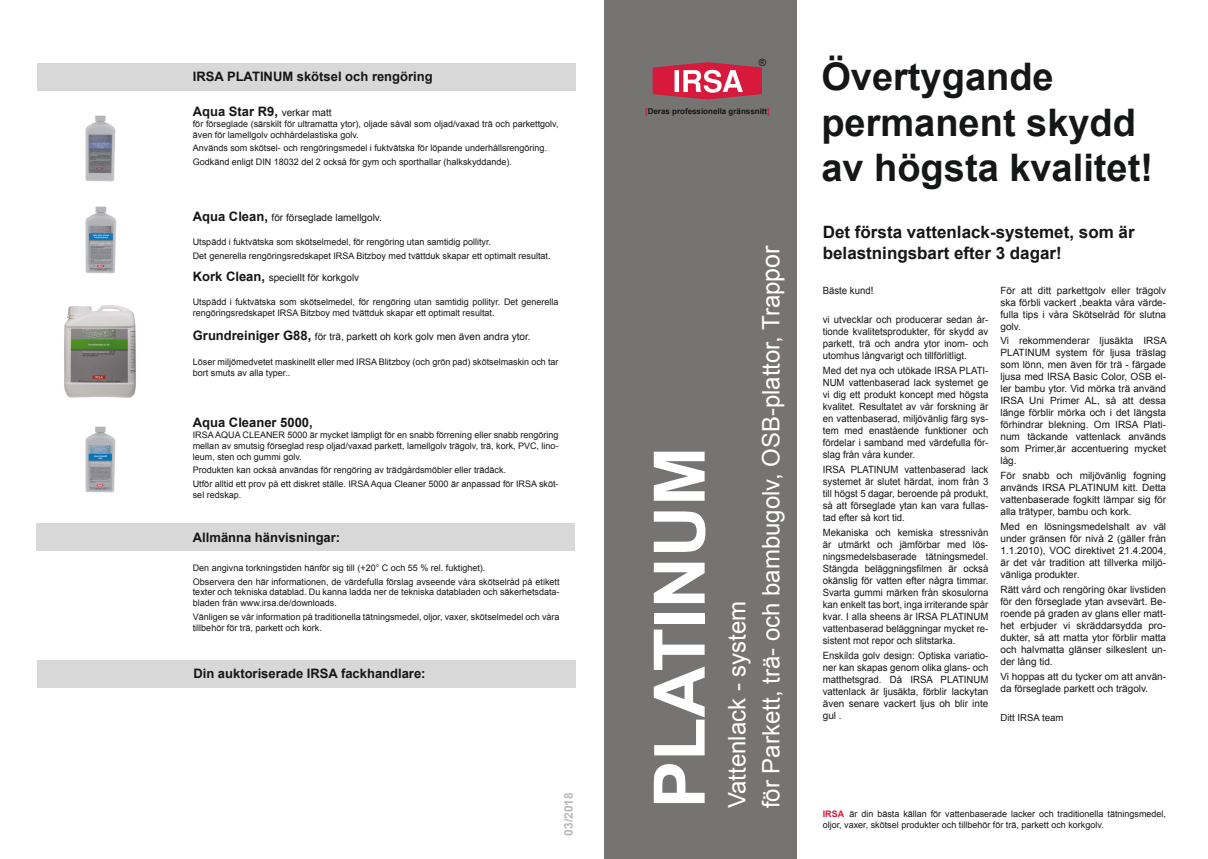
<style>
.page{position:relative;width:1208px;height:859px;background:#fff}
.page>*{position:absolute;margin:0;border:0;box-sizing:border-box;transform-origin:0 0}
.t1{font:700 71px "Arial";color:#fff}
.t2{font:700 38px/45.6px "Arial";color:#151616}
.t3{font:24px/34px "Arial";color:#fff}
.t4{font:700 17px/20.4px "Arial";color:#151616}
.t5{font:700 13px "Arial";color:#151616}
.t6{font:700 12px "Arial";color:#bababb}
.t7{font:10px/12px "Arial";color:#151616;text-align:justify}
.t8{font:10px/12px "Arial";color:#151616;text-align:justify;scale:.96 1}
.t9{font:9.6px "Arial";color:#151616}
.t10{font:9px/10.8px "Arial";color:#151616}
.t11{font:700 8px "Arial";color:#151616}
.s1{font-weight:400;font-size:10px}
.s2{font-weight:700;font-size:13px}
.s3{color:#d7193c}
.s4{font-size:25px}
.s5{font-weight:700;color:#d7193c}
</style>
<div class="page">
<div style="left:604px;top:0;width:193px;height:859px;background:#757473"></div>
<svg style="left:653px;top:62px;width:108px;height:37px;background:#d15269"></svg>
<div style="left:37px;top:63px;width:538px;height:28px;background:#d8d8d8"></div>
<div style="left:37px;top:660px;width:538px;height:28px;background:#d8d8d8"></div>
<img style="left:64px;top:305px;width:72px;height:93px">
<img style="left:85px;top:115px;width:31px;height:67px">
<img style="left:85px;top:206px;width:32px;height:68px">
<img style="left:85px;top:426px;width:31px;height:67px">
<div style="left:37px;top:523px;width:538px;height:28px;background:#d8d8d8"></div>
<h3 class="t5" style="left:193px;top:68px;width:241px">IRSA PLATINUM skötsel och rengöring</h3>
<h3 class="t5" style="left:193px;top:103px;width:140px">Aqua Star R9, <span class="s1">verkar matt</span></h3>
<p class="t10" style="left:193px;top:118px;width:367px">för förseglade (särskilt för ultramatta ytor), oljade såväl som oljad/vaxad trä och parkettgolv, även för lamellgolv ochhårdelastiska golv.</p>
<p class="t10" style="left:193px;top:141px;width:356px;line-height:13.6px">Används som skötsel- och rengöringsmedel i fuktvätska för löpande underhållsrengöring.<br>Godkänd enligt DIN 18032 del 2 också för gym och sporthallar (halkskyddande).</p>
<p class="t7" style="left:193px;top:211px;width:191px"><span class="s2">Aqua Clean,</span> för förseglade lamellgolv.</p>
<p class="t10" style="left:193px;top:235px;width:359px;line-height:13.6px">Utspädd i fuktvätska som skötselmedel, för rengöring utan samtidig pollityr.<br>Det generella rengöringsredskapet IRSA Bitzboy med tvättduk skapar ett optimalt resultat.</p>
<p class="t7" style="left:193px;top:271px;width:168px"><span class="s2">Kork Clean,</span> speciellt för korkgolv</p>
<p class="t10" style="left:193px;top:297px;width:367px">Utspädd i fuktvätska som skötselmedel, för rengöring utan samtidig pollityr. Det generella rengöringsredskapet IRSA Bitzboy med tvättduk skapar ett optimalt resultat.</p>
<p class="t7" style="left:193px;top:330px;width:339px"><span class="s2">Grundreiniger G88,</span> för trä, parkett oh kork golv men även andra ytor.</p>
<p class="t10" style="left:193px;top:357px;width:367px">Löser miljömedvetet maskinellt eller med IRSA Blitzboy (och grön pad) skötselmaskin och tar bort smuts av alla typer..</p>
<h3 class="t5" style="left:193px;top:414px;width:121px">Aqua Cleaner 5000,</h3>
<p class="t10" style="left:193px;top:429px;width:367px;text-align:justify">IRSA AQUA CLEANER 5000 är mycket lämpligt för en snabb förrening eller snabb rengöring mellan av smutsig förseglad resp oljad/vaxad parkett, lamellgolv trägolv, trä, kork, PVC, lino&shy;leum, sten och gummi golv.</p>
<p class="t10" style="left:193px;top:463px;width:367px;line-height:13.6px">Produkten kan också användas för rengöring av trädgårdsmöbler eller trädäck.<br>Utför alltid ett prov på ett diskret ställe. IRSA Aqua Cleaner 5000 är anpassad för IRSA sköt-</p>
<p class="t10" style="left:193px;top:489px;width:50px">sel redskap.</p>
<h3 class="t5" style="left:193px;top:529px;width:149px">Allmänna hänvisningar:</h3>
<p class="t10" style="left:193px;top:561px;width:368px;line-height:13.6px">Den angivna torkningstiden hänför sig till (+20° C och 55 % rel. fuktighet).<br>Observera den här informationen, de värdefulla förslag avseende våra skötselråd på etikett</p>
<p class="t10" style="left:193px;top:587px;width:368px">texter och tekniska datablad. Du kanna ladda ner de tekniska databladen och säkerhetsdata&shy;bladen från www.irsa.de/downloads.</p>
<p class="t10" style="left:193px;top:611px;width:368px">Vänligen se vår information på traditionella tätningsmedel, oljor, vaxer, skötselmedel och våra tillbehör för trä, parkett och kork.</p>
<h3 class="t5" style="left:193px;top:665px;width:234px">Din auktoriserade IRSA fackhandlare:</h3>
<h3 class="t6" style="left:560px;top:836px;width:45px;rotate:-90deg">03/2018</h3>
<p class="t7" style="left:759px;top:57px;width:9px">®</p>
<h2 class="t2" style="left:821px;top:55px;width:333px">Övertygande permanent skydd av högsta kvalitet!</h2>
<h3 class="t4" style="left:822px;top:223px;width:313px">Det första vattenlack-systemet, som är belastningsbart efter 3 dagar!</h3>
<p class="t11" style="left:645px;top:106px;width:126px"><span class="s3">[</span>Deras professionella gränssnitt<span class="s3">]</span></p>
<h3 class="t3" style="left:720px;top:808px;width:564px;rotate:-90deg">Vattenlack - system<br>för Parkett, trä- och bambugolv, OSB-plattor, Trap<span class="s4">por</span></h3>
<p class="t7" style="left:1000px;top:284px;width:167px">För att ditt parkettgolv eller trägolv ska förbli vackert ,beakta våra värde&shy;fulla tips i våra Skötselråd för slutna golv.</p>
<p class="t7" style="left:1000px;top:335px;width:168px">Vi rekommenderar ljusäkta IRSA PLATINUM system för ljusa träslag som lönn, men även för trä - färgade ljusa med IRSA Basic Color, OSB el&shy;ler bambu ytor. Vid mörka trä använd IRSA Uni Primer AL, så att dessa länge förblir mörka och i det längsta förhindrar blekning. Om IRSA Plati&shy;num täckande vattenlack används som Primer,är accentuering mycket låg.</p>
<p class="t7" style="left:1000px;top:470px;width:167px">För snabb och miljövänlig fogning används IRSA PLATINUM kitt. Detta vattenbaserade fogkitt lämpar sig för alla trätyper, bambu och kork.</p>
<p class="t7" style="left:1000px;top:521px;width:167px">Med en lösningsmedelshalt av väl under gränsen för nivå 2 (gäller från 1.1.2010), VOC direktivet 21.4.2004, är det vår tradition att tillverka miljö&shy;vänliga produkter.</p>
<p class="t7" style="left:1000px;top:583px;width:167px">Rätt vård och rengöring ökar livstiden för den förseglade ytan avsevärt. Be&shy;roende på graden av glans eller matt&shy;het erbjuder vi skräddarsydda pro&shy;dukter, så att matta ytor förblir matta och halvmatta glänser silkeslent un&shy;der lång tid.</p>
<p class="t7" style="left:1000px;top:670px;width:167px">Vi hoppas att du tycker om att använ&shy;da förseglade parkett och trägolv.</p>
<p class="t9" style="left:1000px;top:711px;width:64px">Ditt IRSA team</p>
<p class="t8" style="left:822px;top:284px;width:54px">Bäste kund!</p>
<p class="t8" style="left:822px;top:314px;width:174px">vi utvecklar och producerar sedan år&shy;tionde kvalitetsprodukter, för skydd av parkett, trä och andra ytor inom- och utomhus långvarigt och tillförlitligt.</p>
<p class="t8" style="left:822px;top:365px;width:174px">Med det nya och utökade IRSA PLATI-NUM vattenbaserad lack systemet ge vi dig ett produkt koncept med högsta kvalitet. Resultatet av vår forskning är en vattenbaserad, miljövänlig färg sys&shy;tem med enastående funktioner och fördelar i samband med värdefulla för&shy;slag från våra kunder.</p>
<p class="t8" style="left:822px;top:464px;width:174px">IRSA PLATINUM vattenbaserad lack systemet är slutet härdat, inom från 3 till högst 5 dagar, beroende på produkt, så att förseglade ytan kan vara fullas&shy;tad efter så kort tid.</p>
<p class="t8" style="left:822px;top:526px;width:174px">Mekaniska och kemiska stressnivån är utmärkt och jämförbar med lös&shy;ningsmedelsbaserade tätningsmedel.<br>Stängda beläggningsfilmen är också okänslig för vatten efter några timmar.<br>Svarta gummi märken från skosulorna kan enkelt tas bort, inga irriterande spår kvar. I alla sheens är IRSA PLATINUM vattenbaserad beläggningar mycket re&shy;sistent mot repor och slitstarka.</p>
<p class="t8" style="left:822px;top:649px;width:174px">Enskilda golv design: Optiska variatio&shy;ner kan skapas genom olika glans- och matthetsgrad. Då IRSA PLATINUM vattenlack är ljusäkta, förblir lackytan även senare vackert ljus oh blir inte gul .</p>
<h1 class="t1" style="left:633px;top:808px;width:363px;rotate:-90deg">PLATINUM</h1>
<p class="t10" style="left:822px;top:808px;width:345px"><span class="s5">IRSA</span> är din bästa källan för vattenbaserade lacker och traditionella tätningsmedel, oljor, vaxer, skötsel produkter och tillbehör för trä, parkett och korkgolv.</p>
</div>
